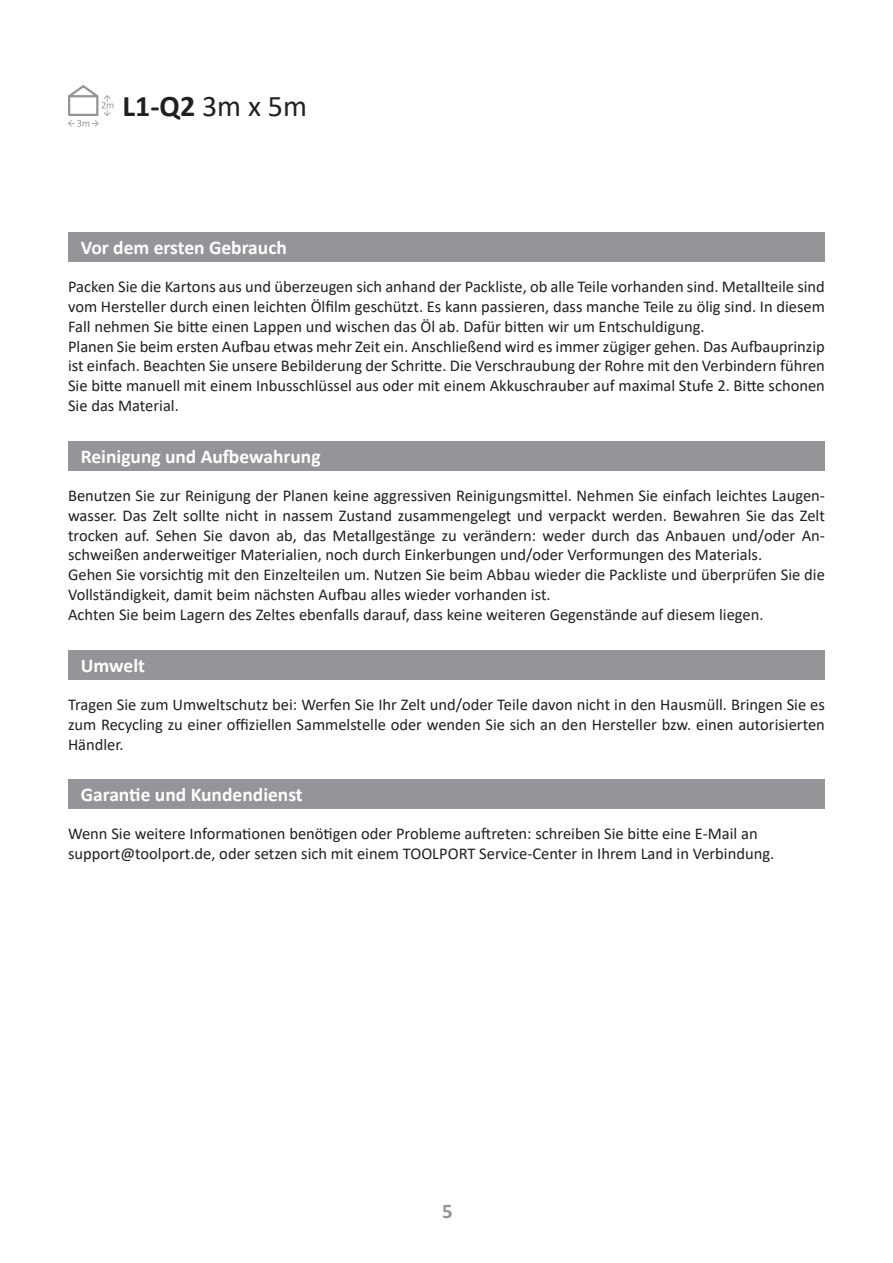
<style>
.page{position:relative;width:893px;height:1263px;background:#fff}
.page>*{position:absolute;margin:0;border:0;box-sizing:border-box;transform-origin:0 0}
.t1{font:700 30px "Calibri";color:#231f20}
.t2{font:700 21px "Calibri";color:#939598}
.Subhead_weiss{font:700 19.5px "Calibri";color:#fff}
.Fliesstext_block{font:16.5px/19.8px "Calibri";color:#231f20;text-align:justify}
.Fliesstext_linksbünd{font:16.5px "Calibri";color:#231f20}
.s1{font-weight:400}
</style>
<div class="page">
<svg style="left:68px;top:85px;width:45px;height:42px"></svg>
<div style="left:68px;top:232px;width:757px;height:30px;background:#939598"></div>
<div style="left:68px;top:441px;width:757px;height:30px;background:#939598"></div>
<div style="left:68px;top:650px;width:757px;height:29px;background:#939598"></div>
<div style="left:68px;top:779px;width:757px;height:30px;background:#939598"></div>
<h1 class="t1" style="left:122px;top:85px;width:186px">L1-Q2 <span class="s1">3m x 5m</span></h1>
<p class="Subhead_weiss" style="left:81px;top:234px;width:208px">Vor dem ersten Gebrauch</p>
<p class="Fliesstext_block" style="left:68px;top:276px;width:758px">Packen Sie die Kartons aus und überzeugen sich anhand der Packliste, ob alle Teile vorhanden sind. Metallteile sind vom Hersteller durch einen leichten Ölfilm geschützt. Es kann passieren, dass manche Teile zu ölig sind. In diesem Fall nehmen Sie bitte einen Lappen und wischen das Öl ab. Dafür bitten wir um Entschuldigung.</p>
<p class="Fliesstext_block" style="left:68px;top:336px;width:758px">Planen Sie beim ersten Aufbau etwas mehr Zeit ein. Anschließend wird es immer zügiger gehen. Das Aufbauprinzip ist einfach. Beachten Sie unsere Bebilderung der Schritte. Die Verschraubung der Rohre mit den Verbindern führen Sie bitte manuell mit einem Inbusschlüssel aus oder mit einem Akkuschrauber auf maximal Stufe 2. Bitte schonen Sie das Material.</p>
<p class="Subhead_weiss" style="left:81px;top:443px;width:241px">Reinigung und Aufbewahrung</p>
<p class="Fliesstext_block" style="left:68px;top:485px;width:758px">Benutzen Sie zur Reinigung der Planen keine aggressiven Reinigungsmittel. Nehmen Sie einfach leichtes Laugen&shy;wasser. Das Zelt sollte nicht in nassem Zustand zusammengelegt und verpackt werden. Bewahren Sie das Zelt trocken auf. Sehen Sie davon ab, das Metallgestänge zu verändern: weder durch das Anbauen und/oder An&shy;schweißen anderweitiger Materialien, noch durch Einkerbungen und/oder Verformungen des Materials.</p>
<p class="Fliesstext_block" style="left:68px;top:564px;width:758px">Gehen Sie vorsichtig mit den Einzelteilen um. Nutzen Sie beim Abbau wieder die Packliste und überprüfen Sie die<br>Vollständigkeit, damit beim nächsten Aufbau alles wieder vorhanden ist.</p>
<p class="Fliesstext_block" style="left:68px;top:604px;width:697px">Achten Sie beim Lagern des Zeltes ebenfalls darauf, dass keine weiteren Gegenstände auf diesem liegen.</p>
<p class="Subhead_weiss" style="left:81px;top:652px;width:66px">Umwelt</p>
<p class="Fliesstext_block" style="left:68px;top:694px;width:758px">Tragen Sie zum Umweltschutz bei: Werfen Sie Ihr Zelt und/oder Teile davon nicht in den Hausmüll. Bringen Sie es zum Recycling zu einer offiziellen Sammelstelle oder wenden Sie sich an den Hersteller bzw. einen autorisierten Händler.</p>
<p class="Subhead_weiss" style="left:81px;top:781px;width:223px">Garantie und Kundendienst</p>
<p class="Fliesstext_linksbünd" style="left:68px;top:822px;width:691px">Wenn Sie weitere Informationen benötigen oder Probleme auftreten: schreiben Sie bitte eine E-Mail an</p>
<p class="Fliesstext_linksbünd" style="left:68px;top:842px;width:708px">support@toolport.de, oder setzen sich mit einem TOOLPORT Service-Center in Ihrem Land in Verbindung.</p>
<p class="t2" style="left:442px;top:1196px;width:12px">5</p>
</div>
